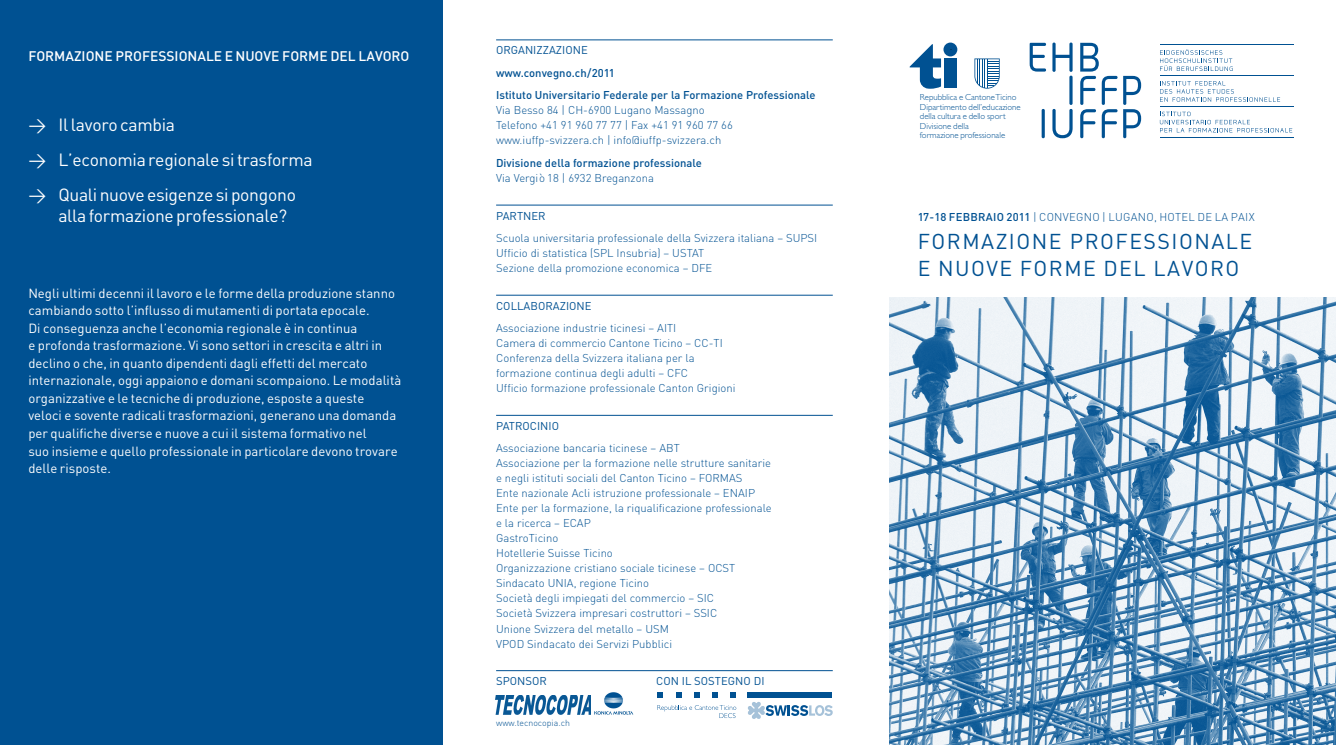
<style>
.page{position:relative;width:1336px;height:745px;background:#fff}
.page>*{position:absolute;margin:0;border:0;box-sizing:border-box;transform-origin:0 0}
.t1{font:21.25px/27.5px "DIN";letter-spacing:.07em;color:#005192}
.t2{font:17.5px/35px "DIN";letter-spacing:-.015em;color:#fff}
.t3{font:500 13.75px "DIN";letter-spacing:.095em;color:#fff}
.t4{font:13.12px/17.5px "DIN";letter-spacing:.005em;color:#fff}
.t5{font:300 11.25px/15px "DIN";letter-spacing:.005em;color:#005192}
.t6{font:500 11.25px/22.5px "DIN";letter-spacing:.005em;color:#005192}
.t7{font:11.25px "DIN";letter-spacing:.005em;color:#005192}
.t8{font:300 11.25px "DIN";letter-spacing:.025em;color:#005192}
.t9{font:300 8.75px/9.4px "Gill Alt One";color:#005192}
.t10{font:300 8.75px "DIN";letter-spacing:.005em;color:#005192}
.s1{font-weight:500}
</style>
<div class="page">
<div style="left:0;top:0;width:443px;height:744px;background:#005192"></div>
<img style="left:889px;top:298px;width:447px;height:446px">
<hr style="left:1159px;top:44px;width:134px;height:1px;background:#005192">
<svg style="left:1160px;top:81px;width:120px;height:21px"></svg>
<svg style="left:1160px;top:112px;width:132px;height:20px"></svg>
<svg style="left:1160px;top:49px;width:73px;height:22px"></svg>
<hr style="left:1159px;top:75px;width:134px;height:1px;background:#005192">
<svg style="left:1030px;top:43px;width:16px;height:29px"></svg>
<svg style="left:1052px;top:43px;width:20px;height:29px"></svg>
<hr style="left:1069px;top:76px;width:3px;height:29px;background:#005192">
<svg style="left:1123px;top:76px;width:18px;height:62px"></svg>
<hr style="left:1042px;top:109px;width:3px;height:29px;background:#005192">
<svg style="left:1052px;top:109px;width:20px;height:29px"></svg>
<svg style="left:1080px;top:43px;width:37px;height:95px"></svg>
<hr style="left:1159px;top:137px;width:134px;height:1px;background:#005192">
<hr style="left:1159px;top:106px;width:134px;height:1px;background:#005192">
<hr style="left:496px;top:40px;width:337px;height:1px;background:#005192">
<hr style="left:496px;top:205px;width:337px;height:1px;background:#005192">
<hr style="left:496px;top:295px;width:337px;height:1px;background:#005192">
<hr style="left:496px;top:415px;width:337px;height:1px;background:#005192">
<hr style="left:496px;top:670px;width:337px;height:1px;background:#005192">
<img style="left:496px;top:695px;width:95px;height:18px">
<img style="left:594px;top:692px;width:40px;height:23px">
<div style="left:944px;top:58px;width:12px;height:30px;background:#005192"></div>
<div style="left:943px;top:43px;width:14px;height:13px;background:#005192;border-radius:50%"></div>
<svg style="left:910px;top:44px;width:31px;height:45px"></svg>
<svg style="left:974px;top:58px;width:26px;height:31px"></svg>
<svg style="left:657px;top:705px;width:79px;height:12px"></svg>
<svg style="left:694px;top:692px;width:6px;height:6px"></svg>
<svg style="left:657px;top:692px;width:6px;height:6px"></svg>
<svg style="left:676px;top:692px;width:6px;height:6px"></svg>
<svg style="left:712px;top:692px;width:6px;height:5px"></svg>
<svg style="left:730px;top:692px;width:6px;height:6px"></svg>
<div style="left:748px;top:692px;width:84px;height:5px;background:#005192"></div>
<svg style="left:748px;top:701px;width:85px;height:17px"></svg>
<p class="t3" style="left:28px;top:48px;width:97px">Formazione profe</p>
<p class="t3" style="left:158px;top:48px;width:133px">ssio nale e nuove for</p>
<p class="t3" style="left:308px;top:48px;width:84px">me de l lavoro</p>
<h2 class="t2" style="left:28px;top:107px;width:286px">&gt; Il lavoro cambia<br>&gt; L’economia regionale si trasforma &gt; Quali nuove esigenze si pongono</h2>
<h2 class="t2" style="left:58px;top:197px;width:230px">alla formazione professionale?</h2>
<p class="t4" style="left:28px;top:284px;width:374px">Negli ultimi decenni il lavoro e le forme della produzione stanno cambiando sotto l’influsso di mutamenti di portata epocale.<br>Di conseguenza anche l’economia regionale è in continua<br>e profonda trasformazione. Vi sono settori in crescita e altri in declino o che, in quanto dipendenti dagli effetti del mercato internazionale, oggi appaiono e domani scompaiono. Le modalità organizzative e le tecniche di produzione, esposte a queste<br>veloci e sovente radicali trasformazioni, generano una domanda per qualifiche diverse e nuove a cui il sistema formativo nel<br>suo insieme e quello professionale in particolare devono trovare delle risposte.</p>
<p class="t7" style="left:496px;top:43px;width:93px">ORGANIZZAZIONE</p>
<p class="t6" style="left:496px;top:61px;width:321px">www.convegno.ch/2011<br>Istituto Universitario Federale per la Formazione Professionale</p>
<p class="t5" style="left:496px;top:103px;width:238px">Via Besso 84 | CH-6900 Lugano Massagno<br>Telefono +41 91 960 77 77 | Fax +41 91 960 77 66 www.iuffp-svizzera.ch | info@iuffp-svizzera.ch</p>
<p class="t6" style="left:496px;top:151px;width:207px">Divisione della formazione professionale</p>
<p class="t5" style="left:496px;top:170px;width:159px">Via Vergiò 18 | 6932 Breganzona</p>
<p class="t7" style="left:496px;top:208px;width:51px">PARTNER</p>
<p class="t5" style="left:496px;top:230px;width:323px">Scuola universitaria professionale della Svizzera italiana – SUPSI<br>Ufficio di statistica (SPL Insubria) – USTAT<br>Sezione della promozione economica – DFE</p>
<p class="t7" style="left:496px;top:298px;width:97px">COLLABORAZIONE</p>
<p class="t5" style="left:496px;top:320px;width:241px">Associazione industrie ticinesi – AITI<br>Camera di commercio Cantone Ticino – CC-TI Conferenza della Svizzera italiana per la formazione continua degli adulti – CFC<br>Ufficio formazione professionale Canton Grigioni</p>
<p class="t7" style="left:496px;top:418px;width:64px">PATROCINIO</p>
<p class="t5" style="left:496px;top:440px;width:277px">Associazione bancaria ticinese – ABT<br>Associazione per la formazione nelle strutture sanitarie e negli istituti sociali del Canton Ticino – FORMAS<br>Ente nazionale Acli istruzione professionale – ENAIP Ente per la formazione, la riqualificazione professionale e la ricerca – ECAP<br>GastroTicino<br>Hotellerie Suisse Ticino<br>Organizzazione cristiano sociale ticinese – OCST Sindacato UNIA, regione Ticino<br>Società degli impiegati del commercio – SIC<br>Società Svizzera impresari costruttori – SSIC<br>Unione Svizzera del metallo – USM<br>VPOD Sindacato dei Servizi Pubblici</p>
<p class="t7" style="left:496px;top:673px;width:52px">SPONSOR</p>
<p class="t7" style="left:656px;top:673px;width:110px">CON IL SOSTEGNO DI</p>
<p class="t10" style="left:496px;top:717px;width:75px">www.tecnocopia.ch</p>
<p class="t9" style="left:920px;top:93px;width:102px">Repubblica e Cantone Ticino<br>Dipartimento dell’educazione della cultura e dello sport<br>Divisione della<br>formazione professionale</p>
<p class="t8" style="left:918px;top:210px;width:338px"><span class="s1">17-18 FEBBRAIO 2011</span> | CONVEGNO | LUGANO, HOTEL DE LA PAIX</p>
<h1 class="t1" style="left:918px;top:227px;width:336px">FORMAZIONE PROFESSIONALE<br>E NUOVE FORME DEL LAVORO</h1>
</div>
